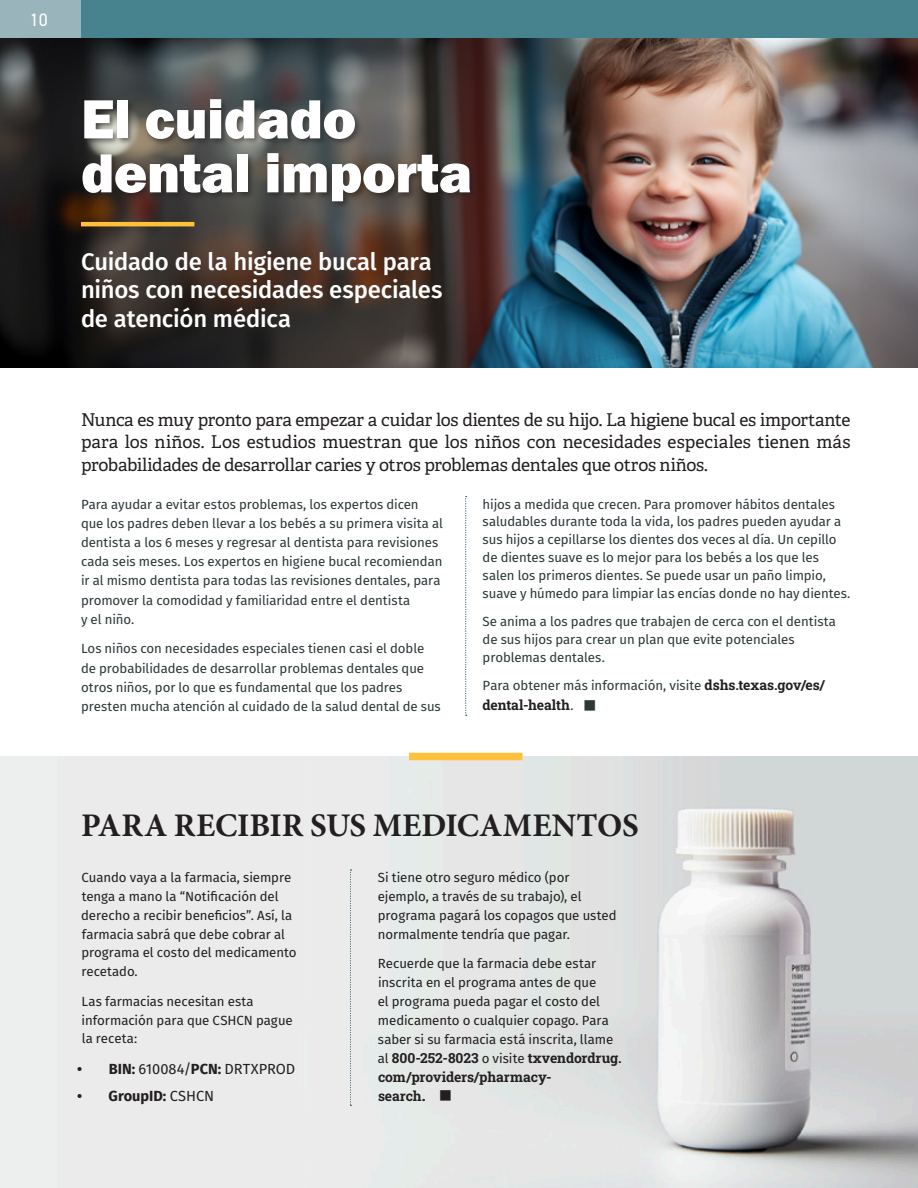
<style>
.page{position:relative;width:918px;height:1188px;background:#fff}
.page>*{position:absolute;margin:0;border:0;box-sizing:border-box;transform-origin:0 0}
.t1{font:800 57px/54px "Franklin Gothic";letter-spacing:-.01em;color:#fff}
.t2{font:700 33px "Minion Pro";letter-spacing:-.005em;color:#231f20}
.t3{font:500 24px/28.5px "Fira Sans";letter-spacing:-.01em;color:#fff}
.t4{font:18px "DIN2014";color:#fff}
.t5{font:17.7px/22.4px "Adelle";letter-spacing:-.015em;color:#231f20;text-align:justify}
.t6{font:14.7px "Fira Sans";color:#231f20}
.t7{font:700 14.7px "Fira Sans";color:#231f20}
.t8{font:700 13.8px/18.9px "Roboto Slab";letter-spacing:-.01em;color:#231f20}
.t9{font:13.35px/19.2px "Fira Sans";letter-spacing:-.005em;color:#2d3839}
.t10{font:13.35px/18.9px "Fira Sans";letter-spacing:-.005em;color:#231f20}
.s1{font-family:"Roboto Slab";font-weight:700;font-size:13.8px;color:#231f20}
.s2{font-family:"Fira Sans";font-weight:400;font-size:13.35px;color:#2d3839}
.s3{color:#2d3839}
.s4{font-weight:700}
.s5{font-weight:400}
.s6{font-family:"Fira Sans";font-weight:400;font-size:13.35px}
.s7{font-family:"Adelle";font-size:14.85px}
</style>
<div class="page">
<img style="left:0;top:38px;width:918px;height:330px">
<hr style="left:81px;top:222px;width:113px;height:4px;background:#fec139">
<svg style="left:465px;top:496px;width:2px;height:220px"></svg>
<div style="left:0;top:757px;width:918px;height:431px;background:#edefee"></div>
<img style="left:350px;top:757px;width:568px;height:431px">
<div style="left:409px;top:753px;width:113px;height:7px;background:#fec139"></div>
<div style="left:0;top:0;width:918px;height:38px;background:#47838e"></div>
<div style="left:0;top:0;width:81px;height:38px;background:#9ab4bc"></div>
<div style="left:81px;top:98px;width:397px;height:112px;background:#231f20;opacity:.57"></div>
<svg style="left:350px;top:870px;width:1px;height:236px"></svg>
<h3 class="t4" style="left:30px;top:8px;width:19px">10</h3>
<h1 class="t1" style="left:81px;top:92px;width:393px">El cuidado dental importa</h1>
<h2 class="t3" style="left:81px;top:246px;width:363px">Cuidado de la higiene bucal para niños con necesidades especiales de atención médica</h2>
<p class="t5" style="left:81px;top:409px;width:771px">Nunca es muy pronto para empezar a cuidar los dientes de su hijo. La higiene bucal es importante para los niños. Los estudios muestran que los niños con necesidades especiales tienen más probabilidades de desarrollar caries y otros problemas dentales que otros niños.</p>
<p class="t9" style="left:81px;top:494px;width:364px">Para ayudar a evitar estos problemas, los expertos dicen que los padres deben llevar a los bebés a su primera visita al dentista a los 6 meses y regresar al dentista para revisiones cada seis meses. Los expertos en higiene bucal recomiendan ir al mismo dentista para todas las revisiones dentales, para promover la comodidad y familiaridad entre el dentista<br>y el niño.</p>
<p class="t9" style="left:81px;top:639px;width:361px">Los niños con necesidades especiales tienen casi el doble de probabilidades de desarrollar problemas dentales que otros niños, por lo que es fundamental que los padres presten mucha atención al cuidado de la salud dental de sus</p>
<p class="t9" style="left:483px;top:495px;width:369px;line-height:17.9px">hijos a medida que crecen. Para promover hábitos dentales saludables durante toda la vida, los padres pueden ayudar a sus hijos a cepillarse los dientes dos veces al día. Un cepillo de dientes suave es lo mejor para los bebés a los que les salen los primeros dientes. Se puede usar un paño limpio, suave y húmedo para limpiar las encías donde no hay dientes.</p>
<p class="t9" style="left:483px;top:612px;width:355px;line-height:17.9px">Se anima a los padres que trabajen de cerca con el dentista de sus hijos para crear un plan que evite potenciales problemas dentales.</p>
<p class="t9" style="left:483px;top:676px;width:344px">Para obtener más información, visite <span class="s1">dshs.texas.gov/es/</span></p>
<p class="t8" style="left:483px;top:696px;width:116px">dental-health<span class="s2">.</span> <span class="s3">■</span></p>
<h1 class="t2" style="left:81px;top:802px;width:559px">PARA RECIBIR SUS MEDICAMENTOS</h1>
<p class="t10" style="left:81px;top:868px;width:217px">Cuando vaya a la farmacia, siempre tenga a mano la “Notificación del derecho a recibir beneficios”. Así, la farmacia sabrá que debe cobrar al programa el costo del medicamento recetado.</p>
<p class="t10" style="left:81px;top:991px;width:213px">Las farmacias necesitan esta información para que CSHCN pague la receta:</p>
<p class="t6" style="left:77px;top:1058px;width:220px"><span class="s4">• BIN:</span> 610084/<span class="s4">PCN:</span> DRTXPROD</p>
<p class="t7" style="left:77px;top:1083px;width:139px">• GroupID: <span class="s5">CSHCN</span></p>
<p class="t10" style="left:378px;top:868px;width:240px">Si tiene otro seguro médico (por ejemplo, a través de su trabajo), el programa pagará los copagos que usted normalmente tendría que pagar.</p>
<p class="t10" style="left:378px;top:954px;width:237px">Recuerde que la farmacia debe estar inscrita en el programa antes de que<br>el programa pueda pagar el costo del medicamento o cualquier copago. Para saber si su farmacia está inscrita, llame</p>
<p class="t8" style="left:378px;top:1048px;width:245px"><span class="s6">al</span> 800-252-8023 <span class="s6">o visite</span> txvendordrug. com/providers/pharmacy-<br>search<span class="s7">.</span> ■</p>
</div>
